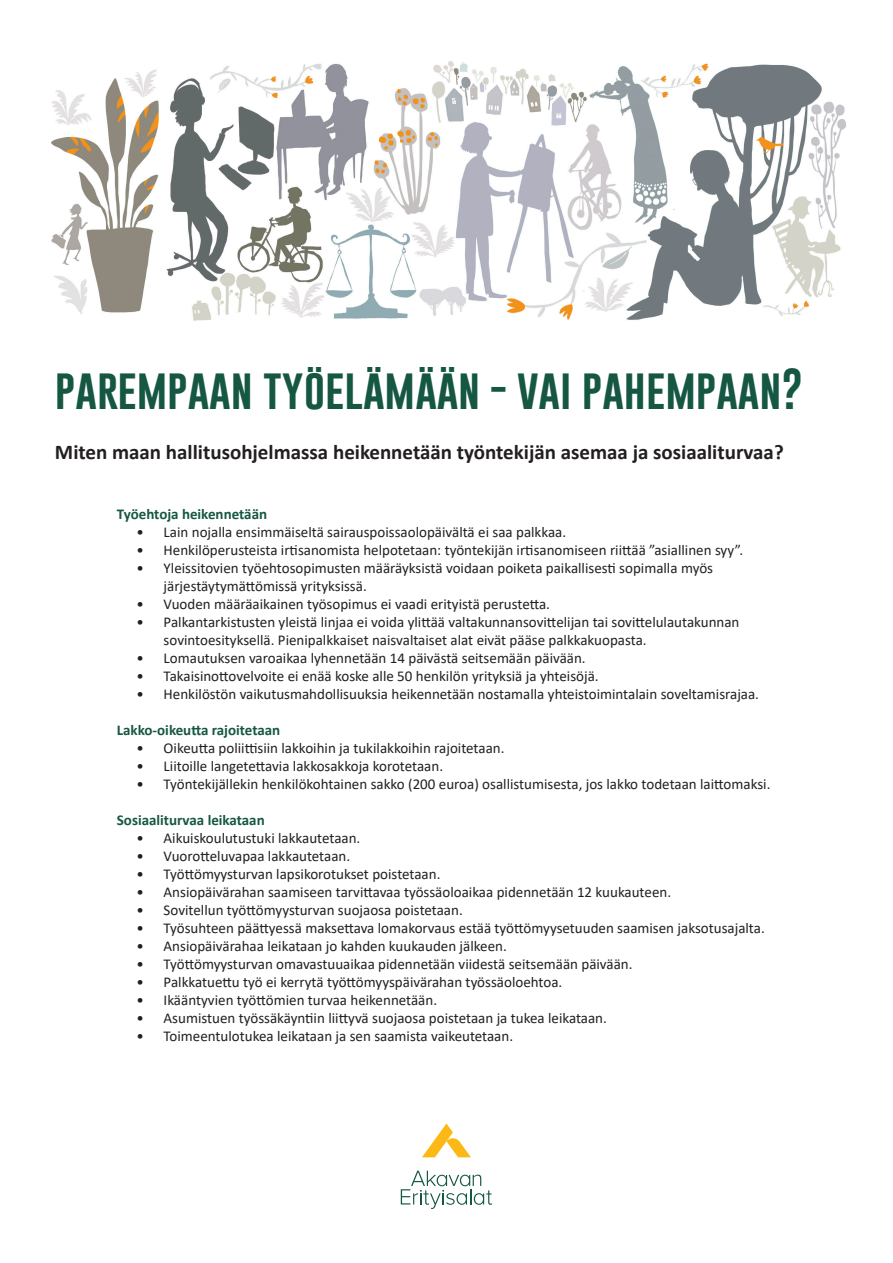
<style>
.page{position:relative;width:893px;height:1263px;background:#fff}
.page>*{position:absolute;margin:0;border:0;box-sizing:border-box;transform-origin:0 0}
.t1{font:42px "Gobold";color:#155742}
.t2{font:700 21px "Calibri";color:#231f20}
.t3{font:15px/18px "Calibri";color:#231f20}
.t4{font:700 15px "Calibri";color:#155742}
</style>
<div class="page">
<img style="left:51px;top:61px;width:795px;height:260px">
<svg style="left:401px;top:1171px;width:91px;height:38px"></svg>
<svg style="left:422px;top:1123px;width:49px;height:34px"></svg>
<p class="t1" style="left:55px;top:361px;width:750px">PAREMPAAN TYÖELÄMÄÄN - VAI PAHEMPAAN?</p>
<p class="t2" style="left:55px;top:437px;width:730px">Miten maan hallitusohjelmassa heikennetään työntekijän asemaa ja sosiaaliturvaa?</p>
<p class="t4" style="left:117px;top:504px;width:152px">Työehtoja heikennetään</p>
<p class="t3" style="left:137px;top:523px;width:431px">• Lain nojalla ensimmäiseltä sairauspoissaolopäivältä ei saa palkkaa.</p>
<p class="t3" style="left:137px;top:541px;width:608px">• Henkilöperusteista irtisanomista helpotetaan: työntekijän irtisanomiseen riittää ”asiallinen syy”.</p>
<p class="t3" style="left:164px;top:559px;width:551px;text-indent:-27px">• Yleissitovien työehtosopimusten määräyksistä voidaan poiketa paikallisesti sopimalla myös järjestäytymättömissä yrityksissä.</p>
<p class="t3" style="left:137px;top:595px;width:415px">• Vuoden määräaikainen työsopimus ei vaadi erityistä perustetta.</p>
<p class="t3" style="left:164px;top:613px;width:577px;text-indent:-27px">• Palkantarkistusten yleistä linjaa ei voida ylittää valtakunnansovittelijan tai sovittelulautakunnan sovintoesityksellä. Pienipalkkaiset naisvaltaiset alat eivät pääse palkkakuopasta.</p>
<p class="t3" style="left:137px;top:649px;width:451px">• Lomautuksen varoaikaa lyhennetään 14 päivästä seitsemään päivään.</p>
<p class="t3" style="left:137px;top:667px;width:464px">• Takaisinottovelvoite ei enää koske alle 50 henkilön yrityksiä ja yhteisöjä.</p>
<p class="t3" style="left:137px;top:685px;width:624px">• Henkilöstön vaikutusmahdollisuuksia heikennetään nostamalla yhteistoimintalain soveltamisrajaa.</p>
<p class="t4" style="left:117px;top:720px;width:165px">Lakko-oikeutta rajoitetaan</p>
<p class="t3" style="left:137px;top:739px;width:369px">• Oikeutta poliittisiin lakkoihin ja tukilakkoihin rajoitetaan.</p>
<p class="t3" style="left:137px;top:757px;width:308px">• Liitoille langetettavia lakkosakkoja korotetaan.</p>
<p class="t3" style="left:137px;top:775px;width:635px">• Työntekijällekin henkilökohtainen sakko (200 euroa) osallistumisesta, jos lakko todetaan laittomaksi.</p>
<p class="t4" style="left:117px;top:810px;width:149px">Sosiaaliturvaa leikataan</p>
<p class="t3" style="left:137px;top:829px;width:225px">• Aikuiskoulutustuki lakkautetaan.</p>
<p class="t3" style="left:137px;top:847px;width:215px">• Vuorotteluvapaa lakkautetaan.</p>
<p class="t3" style="left:137px;top:865px;width:305px">• Työttömyysturvan lapsikorotukset poistetaan.</p>
<p class="t3" style="left:137px;top:883px;width:536px">• Ansiopäivärahan saamiseen tarvittavaa työssäoloaikaa pidennetään 12 kuukauteen.</p>
<p class="t3" style="left:137px;top:901px;width:328px">• Sovitellun työttömyysturvan suojaosa poistetaan.</p>
<p class="t3" style="left:137px;top:919px;width:630px">• Työsuhteen päättyessä maksettava lomakorvaus estää työttömyysetuuden saamisen jaksotusajalta.</p>
<p class="t3" style="left:137px;top:937px;width:372px">• Ansiopäivärahaa leikataan jo kahden kuukauden jälkeen.</p>
<p class="t3" style="left:137px;top:955px;width:497px">• Työttömyysturvan omavastuuaikaa pidennetään viidestä seitsemään päivään.</p>
<p class="t3" style="left:137px;top:973px;width:427px">• Palkkatuettu työ ei kerrytä työttömyyspäivärahan työssäoloehtoa.</p>
<p class="t3" style="left:137px;top:991px;width:302px">• Ikääntyvien työttömien turvaa heikennetään.</p>
<p class="t3" style="left:137px;top:1009px;width:472px">• Asumistuen työssäkäyntiin liittyvä suojaosa poistetaan ja tukea leikataan.</p>
<p class="t3" style="left:137px;top:1027px;width:378px">• Toimeentulotukea leikataan ja sen saamista vaikeutetaan.</p>
</div>
